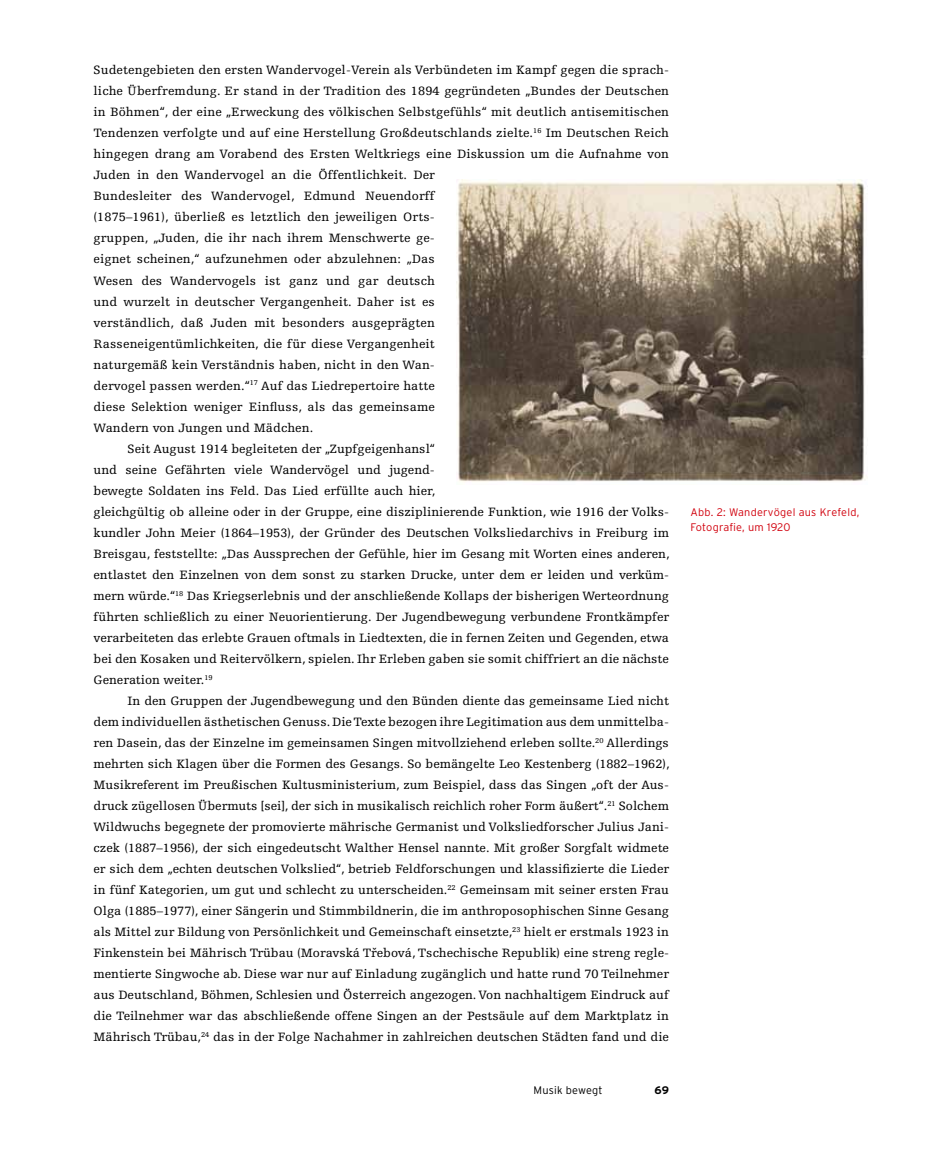
<style>
.page{position:relative;width:936px;height:1149px;background:#fff}
.page>*{position:absolute;margin:0;border:0;box-sizing:border-box;transform-origin:0 0}
.t1{font:12.75px "Egyptienne F";color:#000}
.t2{font:300 10.95px/15.8px "Interstate";letter-spacing:.02em;color:#d1000d}
.t3{font:300 10.95px "Interstate";letter-spacing:.02em;color:#000}
.t4{font:700 10.95px "Interstate";color:#000}
</style>
<div class="page">
<img style="left:456px;top:179px;width:410px;height:303px">
<p class="t1" style="left:94px;top:63px;width:577px">Sudetengebieten den ersten Wandervogel-Verein als Verbündeten im Kampf gegen die sprach-</p>
<p class="t1" style="left:94px;top:84px;width:577px">liche Überfremdung. Er stand in der Tradition des 1894 gegründeten „Bundes der Deutschen</p>
<p class="t1" style="left:94px;top:105px;width:577px">in Böhmen“, der eine „Erweckung des völkischen Selbstgefühls“ mit deutlich antisemitischen</p>
<p class="t1" style="left:94px;top:126px;width:577px">Tendenzen verfolgte und auf eine Herstellung Großdeutschlands zielte.<sup>16</sup> Im Deutschen Reich</p>
<p class="t1" style="left:94px;top:147px;width:577px">hingegen drang am Vorabend des Ersten Weltkriegs eine Diskussion um die Aufnahme von</p>
<p class="t1" style="left:94px;top:168px;width:343px">Juden in den Wandervogel an die Öffentlichkeit. Der</p>
<p class="t1" style="left:94px;top:189px;width:343px">Bundesleiter des Wandervogel, Edmund Neuendorff</p>
<p class="t1" style="left:94px;top:210px;width:343px">(1875–1961), überließ es letztlich den jeweiligen Orts-</p>
<p class="t1" style="left:94px;top:231px;width:343px">gruppen, „Juden, die ihr nach ihrem Menschwerte ge-</p>
<p class="t1" style="left:94px;top:252px;width:343px">eignet scheinen,“ aufzunehmen oder abzulehnen: „Das</p>
<p class="t1" style="left:94px;top:273px;width:343px">Wesen des Wandervogels ist ganz und gar deutsch</p>
<p class="t1" style="left:94px;top:294px;width:343px">und wurzelt in deutscher Vergangenheit. Daher ist es</p>
<p class="t1" style="left:94px;top:315px;width:343px">verständlich, daß Juden mit besonders ausgeprägten</p>
<p class="t1" style="left:94px;top:336px;width:343px">Rasseneigentümlichkeiten, die für diese Vergangenheit</p>
<p class="t1" style="left:94px;top:357px;width:343px">naturgemäß kein Verständnis haben, nicht in den Wan-</p>
<p class="t1" style="left:94px;top:378px;width:343px">dervogel passen werden.“<sup>17</sup> Auf das Liedrepertoire hatte</p>
<p class="t1" style="left:94px;top:399px;width:343px">diese Selektion weniger Einfluss, als das gemeinsame</p>
<p class="t1" style="left:94px;top:420px;width:221px">Wandern von Jungen und Mädchen.</p>
<p class="t1" style="left:128px;top:441px;width:309px">Seit August 1914 begleiteten der „Zupfgeigenhansl“</p>
<p class="t1" style="left:94px;top:462px;width:343px">und seine Gefährten viele Wandervögel und jugend-</p>
<p class="t1" style="left:94px;top:483px;width:343px">bewegte Soldaten ins Feld. Das Lied erfüllte auch hier,</p>
<p class="t1" style="left:94px;top:504px;width:577px">gleichgültig ob alleine oder in der Gruppe, eine disziplinierende Funktion, wie 1916 der Volks-</p>
<p class="t1" style="left:94px;top:525px;width:577px">kundler John Meier (1864–1953), der Gründer des Deutschen Volksliedarchivs in Freiburg im</p>
<p class="t1" style="left:94px;top:546px;width:577px">Breisgau, feststellte: „Das Aussprechen der Gefühle, hier im Gesang mit Worten eines anderen,</p>
<p class="t1" style="left:94px;top:567px;width:577px">entlastet den Einzelnen von dem sonst zu starken Drucke, unter dem er leiden und verküm-</p>
<p class="t1" style="left:94px;top:588px;width:577px">mern würde.“<sup>18</sup> Das Kriegserlebnis und der anschließende Kollaps der bisherigen Werteordnung</p>
<p class="t1" style="left:94px;top:609px;width:577px">führten schließlich zu einer Neuorientierung. Der Jugendbewegung verbundene Frontkämpfer</p>
<p class="t1" style="left:94px;top:630px;width:576px">verarbeiteten das erlebte Grauen oftmals in Liedtexten, die in fernen Zeiten und Gegenden, etwa</p>
<p class="t1" style="left:94px;top:651px;width:577px">bei den Kosaken und Reitervölkern, spielen. Ihr Erleben gaben sie somit chiffriert an die nächste</p>
<p class="t1" style="left:94px;top:672px;width:120px">Generation weiter.<sup>19</sup></p>
<p class="t1" style="left:128px;top:693px;width:543px">In den Gruppen der Jugendbewegung und den Bünden diente das gemeinsame Lied nicht</p>
<p class="t1" style="left:94px;top:714px;width:577px">dem individuellen ästhetischen Genuss. Die Texte bezogen ihre Legitimation aus dem unmittelba-</p>
<p class="t1" style="left:94px;top:735px;width:577px">ren Dasein, das der Einzelne im gemeinsamen Singen mitvollziehend erleben sollte.<sup>20</sup> Allerdings</p>
<p class="t1" style="left:94px;top:756px;width:577px">mehrten sich Klagen über die Formen des Gesangs. So bemängelte Leo Kestenberg (1882–1962),</p>
<p class="t1" style="left:94px;top:777px;width:577px">Musikreferent im Preußischen Kultusministerium, zum Beispiel, dass das Singen „oft der Aus-</p>
<p class="t1" style="left:94px;top:798px;width:577px">druck zügellosen Übermuts [sei], der sich in musikalisch reichlich roher Form äußert“.<sup>21</sup> Solchem</p>
<p class="t1" style="left:94px;top:819px;width:577px">Wildwuchs begegnete der promovierte mährische Germanist und Volksliedforscher Julius Jani-</p>
<p class="t1" style="left:94px;top:840px;width:577px">czek (1887–1956), der sich eingedeutscht Walther Hensel nannte. Mit großer Sorgfalt widmete</p>
<p class="t1" style="left:94px;top:861px;width:577px">er sich dem „echten deutschen Volkslied“, betrieb Feldforschungen und klassifizierte die Lieder</p>
<p class="t1" style="left:94px;top:882px;width:577px">in fünf Kategorien, um gut und schlecht zu unterscheiden.<sup>22</sup> Gemeinsam mit seiner ersten Frau</p>
<p class="t1" style="left:94px;top:903px;width:577px">Olga (1885–1977), einer Sängerin und Stimmbildnerin, die im anthroposophischen Sinne Gesang</p>
<p class="t1" style="left:94px;top:924px;width:577px">als Mittel zur Bildung von Persönlichkeit und Gemeinschaft einsetzte,<sup>23</sup> hielt er erstmals 1923 in</p>
<p class="t1" style="left:94px;top:945px;width:577px">Finkenstein bei Mährisch Trübau (Moravská Tˇrebová, Tschechische Republik) eine streng regle-</p>
<p class="t1" style="left:94px;top:966px;width:577px">mentierte Singwoche ab. Diese war nur auf Einladung zugänglich und hatte rund 70 Teilnehmer</p>
<p class="t1" style="left:94px;top:987px;width:577px">aus Deutschland, Böhmen, Schlesien und Österreich angezogen. Von nachhaltigem Eindruck auf</p>
<p class="t1" style="left:94px;top:1008px;width:577px">die Teilnehmer war das abschließende offene Singen an der Pestsäule auf dem Marktplatz in</p>
<p class="t1" style="left:94px;top:1029px;width:577px">Mährisch Trübau,<sup>24</sup> das in der Folge Nachahmer in zahlreichen deutschen Städten fand und die</p>
<p class="t3" style="left:533px;top:1083px;width:71px">Musik bewegt</p>
<p class="t4" style="left:654px;top:1083px;width:16px">69</p>
<p class="t2" style="left:690px;top:503px;width:170px">Abb. 2: Wandervögel aus Krefeld,<br>Fotografie, um 1920</p>
</div>
